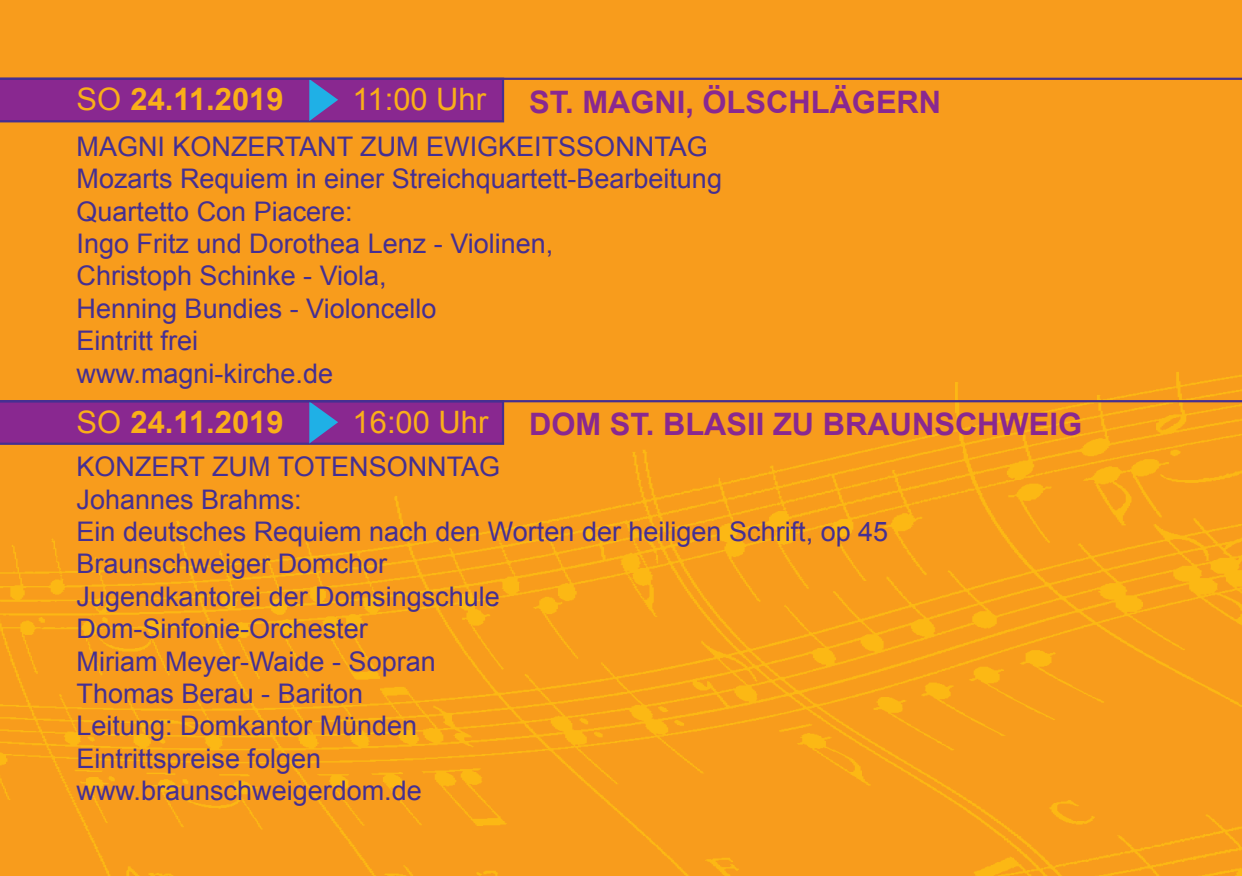
<style>
.page{position:relative;width:1242px;height:876px;background:#f89c1c}
.page>*{position:absolute;margin:0;border:0;box-sizing:border-box;transform-origin:0 0}
.t1{font:700 30.9px "Arial";color:#892890}
.t2{font:700 30.9px "Arial";color:#faaf18}
.t3{font:30.9px "Arial";color:#faaf18}
.t4{font:27px/32.4px "Arial";color:#452f92}
.s1{font-weight:400}
</style>
<div class="page">
<img style="left:0;top:372px;width:1242px;height:504px">
<svg style="left:0;top:80px;width:504px;height:42px"></svg>
<hr style="left:0;top:78px;width:1242px;height:2px;background:#452f92">
<svg style="left:0;top:402px;width:504px;height:43px"></svg>
<hr style="left:0;top:400px;width:1242px;height:2px;background:#452f92">
<p class="t2" style="left:77px;top:79px;width:208px"><span class="s1">SO</span> 24.11.2019</p>
<p class="t3" style="left:353px;top:79px;width:135px">11:00 Uhr</p>
<p class="t1" style="left:529px;top:81px;width:414px">ST. MAGNI, ÖLSCHLÄGERN</p>
<p class="t4" style="left:77px;top:130px;width:647px">MAGNI KONZERTANT ZUM EWIGKEITSSONNTAG<br>Mozarts Requiem in einer Streichquartett-Bearbeitung<br>Quartetto Con Piacere:<br>Ingo Fritz und Dorothea Lenz - Violinen,<br>Christoph Schinke - Viola,<br>Henning Bundies - Violoncello<br>Eintritt frei<br>www.magni-kirche.de</p>
<p class="t1" style="left:529px;top:404px;width:554px">DOM ST. BLASII ZU BRAUNSCHWEIG</p>
<p class="t4" style="left:77px;top:451px;width:813px">KONZERT ZUM TOTENSONNTAG<br>Johannes Brahms:<br>Ein deutsches Requiem nach den Worten der heiligen Schrift, op 45<br>Braunschweiger Domchor<br>Jugendkantorei der Domsingschule<br>Dom-Sinfonie-Orchester<br>Miriam Meyer-Waide - Sopran<br>Thomas Berau - Bariton<br>Leitung: Domkantor Münden<br>Eintrittspreise folgen<br>www.braunschweigerdom.de</p>
<p class="t2" style="left:77px;top:402px;width:208px"><span class="s1">SO</span> 24.11.2019</p>
<p class="t3" style="left:353px;top:402px;width:137px">16:00 Uhr</p>
</div>
